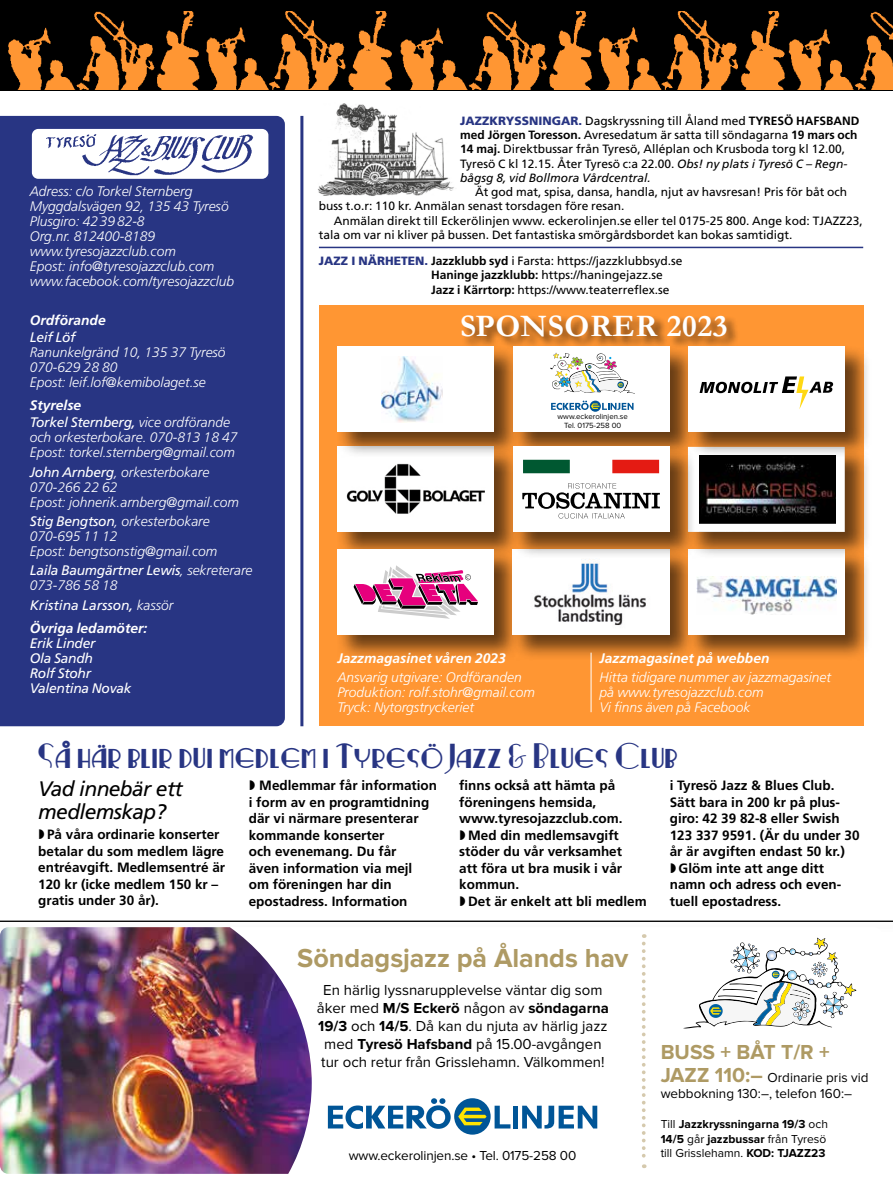
<style>
.page{position:relative;width:893px;height:1191px;background:#fff}
.page>*{position:absolute;margin:0;border:0;box-sizing:border-box;transform-origin:0 0}
.t1{font:33px "Ritzy Normal";letter-spacing:.035em;color:#283583}
.t2{font:700 31.5px "Garamond";letter-spacing:.02em;color:#fff}
.t3{font:700 27px "Proxima Nova";letter-spacing:-.005em;color:#ae9a64}
.t4{font:italic 21px/22.5px "Frutiger";letter-spacing:-.03em;color:#000}
.t5{font:700 21px "Proxima Nova";color:#ae9a64}
.t6{font:15px/18px "Proxima Nova";color:#000;text-align:center}
.t7{font:italic 300 13.8px/15px "Frutiger";color:#fff}
.t8{font:italic 13.8px/15px "Frutiger";letter-spacing:-.02em;color:#fff}
.t9{font:italic 700 13.8px "Frutiger";color:#fff}
.t10{font:italic 13.8px/23.5px "Frutiger";color:#fff}
.t11{font:700 13.5px/16.5px "Frutiger";color:#000}
.t12{font:13.5px/16.2px "Proxima Nova";color:#000}
.t13{font:12px/14.2px "Frutiger";color:#000}
.t14{font:700 12px/14.4px "Proxima Nova";color:#000}
.t15{font:7.8px/9.3px "Proxima Nova";color:#000;text-align:center}
.s1{font-weight:700}
.s2{font-weight:300}
.s3{font-weight:400}
.s4{font-weight:900;color:#283583}
.s5{font-style:italic}
.s6{font-weight:700;font-size:21px;color:#ae9a64}
</style>
<div class="page">
<hr style="left:300px;top:116px;width:3px;height:610px;background:#283583">
<div style="left:0;top:116px;width:285px;height:610px;background:#283583"></div>
<img style="left:0;top:11px;width:394px;height:79px">
<img style="left:394px;top:11px;width:499px;height:79px">
<div style="left:32px;top:129px;width:236px;height:50px;background:#fff;border-radius:6px"></div>
<img style="left:46px;top:134px;width:208px;height:42px">
<div style="left:0;top:0;width:893px;height:11px;background:#000"></div>
<div style="left:319px;top:305px;width:544px;height:421px;background:#ff9633"></div>
<div style="left:461px;top:314px;width:279px;height:35px;background:#000;opacity:.6"></div>
<div style="left:336px;top:445px;width:185px;height:114px;background:#000;opacity:.6"></div>
<div style="left:337px;top:447px;width:157px;height:85px;background:#fff"></div>
<img style="left:346px;top:463px;width:139px;height:51px">
<div style="left:336px;top:345px;width:185px;height:113px;background:#000;opacity:.6"></div>
<div style="left:337px;top:347px;width:157px;height:85px;background:#fff"></div>
<div style="left:511px;top:345px;width:185px;height:113px;background:#000;opacity:.6"></div>
<div style="left:513px;top:347px;width:156px;height:85px;background:#fff"></div>
<div style="left:336px;top:548px;width:185px;height:113px;background:#000;opacity:.6"></div>
<div style="left:337px;top:549px;width:157px;height:85px;background:#fff"></div>
<svg style="left:354px;top:565px;width:124px;height:54px"></svg>
<div style="left:511px;top:548px;width:185px;height:113px;background:#000;opacity:.6"></div>
<img style="left:512px;top:559px;width:157px;height:75px">
<div style="left:686px;top:548px;width:186px;height:113px;background:#000;opacity:.6"></div>
<div style="left:688px;top:549px;width:157px;height:85px;background:#fff"></div>
<img style="left:697px;top:576px;width:139px;height:38px">
<div style="left:686px;top:445px;width:186px;height:114px;background:#000;opacity:.6"></div>
<img style="left:699px;top:458px;width:137px;height:65px">
<div style="left:688px;top:447px;width:157px;height:85px;border:8px solid #fff"></div>
<div style="left:686px;top:345px;width:186px;height:113px;background:#000;opacity:.6"></div>
<div style="left:688px;top:347px;width:157px;height:85px;background:#fff"></div>
<svg style="left:700px;top:376px;width:133px;height:33px"></svg>
<img style="left:381px;top:356px;width:61px;height:66px">
<div style="left:511px;top:445px;width:185px;height:114px;background:#000;opacity:.6"></div>
<div style="left:513px;top:447px;width:156px;height:85px;background:#fff"></div>
<svg style="left:522px;top:483px;width:138px;height:35px"></svg>
<div style="left:612px;top:460px;width:47px;height:13px;background:#e41b13"></div>
<div style="left:523px;top:460px;width:47px;height:13px;background:#005831"></div>
<div style="left:0;top:918px;width:893px;height:17px;background:#000;opacity:.2"></div>
<hr style="left:0;top:921px;width:893px;height:1px;background:#000">
<img style="left:0;top:927px;width:882px;height:246px">
<hr style="left:591px;top:652px;width:1px;height:60px;background:#fff">
<img style="left:318px;top:103px;width:136px;height:93px">
<hr style="left:319px;top:247px;width:544px;height:1px;background:#283583">
<svg style="left:550px;top:352px;width:85px;height:60px"></svg>
<p class="t7" style="left:30px;top:184px;width:206px">Adress: c/o Torkel Sternberg<br>Myggdalsvägen 92, 135 43 Tyresö<br>Plusgiro: 423982-8<br>Org.nr. 812400-8189 www.tyresojazzclub.com<br>Epost: info@tyresojazzclub.com www.facebook.com/tyresojazzclub</p>
<p class="t9" style="left:30px;top:312px;width:77px">Ordförande</p>
<p class="t8" style="left:30px;top:329px;width:47px">Leif Löf</p>
<p class="t7" style="left:30px;top:344px;width:197px">Ranunkelgränd 10, 135 37 Tyresö<br>070-629 28 80<br>Epost: leif.lof@kemibolaget.se</p>
<p class="t8" style="left:30px;top:397px;width:202px;line-height:17.1px"><span class="s1">Styrelse<br></span>Torkel Sternberg, <span class="s2">vice ordförande</span></p>
<p class="t7" style="left:30px;top:430px;width:209px">och orkesterbokare. 070-813 18 47<br>Epost: torkel.sternberg@gmail.com</p>
<p class="t7" style="left:30px;top:464px;width:211px"><span class="s3">John Arnberg</span>, orkesterbokare<br>070-266 22 62<br>Epost: johnerik.arnberg@gmail.com</p>
<p class="t7" style="left:30px;top:513px;width:189px"><span class="s3">Stig Bengtson</span>, orkesterbokare<br>070-695 11 12<br>Epost: bengtsonstig@gmail.com</p>
<p class="t7" style="left:30px;top:563px;width:224px"><span class="s3">Laila Baumgärtner Lewis</span>, sekreterare<br>073-786 58 18</p>
<p class="t10" style="left:30px;top:593px;width:145px">Kristina Larsson, <span class="s2">kassör<br></span><span class="s1">Övriga ledamöter:</span></p>
<p class="t8" style="left:30px;top:635px;width:103px">Erik Linder<br>Ola Sandh<br>Rolf Stohr<br>Valentina Novak</p>
<p class="t13" style="left:460px;top:113px;width:401px"><span class="s4">JAZZKRYSSNINGAR.</span> Dagskryssning till Åland med <span class="s1">TYRESÖ HAFSBAND med Jörgen Toresson.</span> Avresedatum är satta till söndagarna <span class="s1">19 mars och 14 maj.</span> Direktbussar från Tyresö, Alléplan och Krusboda torg kl 12.00, Tyresö C kl 12.15. Åter Tyresö c:a 22.00. <span class="s5">Obs! ny plats i Tyresö C – Regn&shy;bågsg 8, vid Bollmora Vårdcentral.</span></p>
<p class="t13" style="left:319px;top:185px;width:530px;text-indent:156px">Ät god mat, spisa, dansa, handla, njut av havsresan! Pris för båt och buss t.o.r: 110 kr. Anmälan senast torsdagen före resan.</p>
<p class="t13" style="left:319px;top:213px;width:545px;text-indent:15px">Anmälan direkt till Eckerölinjen www. eckerolinjen.se eller tel 0175-25 800. Ange kod: TJAZZ23, tala om var ni kliver på bussen. Det fantastiska smörgårdsbordet kan bokas samtidigt.</p>
<p class="t13" style="left:431px;top:254px;width:253px;text-indent:-112px"><span class="s4">JAZZ I NÄRHETEN.</span> <span class="s1">Jazzklubb syd</span> i Farsta: https://jazzklubbsyd.se<br><span class="s1">Haninge jazzklubb:</span> https://haningejazz.se<br><span class="s1">Jazz i Kärrtorp:</span> https://www.teaterreflex.se</p>
<h2 class="t2" style="left:460px;top:307px;width:269px">SPONSORER 2023</h2>
<p class="t15" style="left:558px;top:412px;width:72px">www.eckerolinjen.se<br>Tel. 0175-258 00</p>
<p class="t9" style="left:337px;top:650px;width:170px">Jazzmagasinet våren 2023</p>
<p class="t7" style="left:337px;top:669px;width:199px">Ansvarig utgivare: Ordföranden<br>Produktion: rolf.stohr@gmail.com<br>Tryck: Nytorgstryckeriet</p>
<p class="t9" style="left:600px;top:650px;width:171px">Jazzmagasinet på webben</p>
<p class="t7" style="left:600px;top:669px;width:233px">Hitta tidigare nummer av jazzmagasinet på www.tyresojazzclub.com<br>Vi finns även på Facebook</p>
<h1 class="t1" style="left:38px;top:736px;width:640px">Så här blir dui medlem i Tyresö Jazz &amp; Blues Club</h1>
<h3 class="t4" style="left:38px;top:777px;width:146px">Vad innebär ett medlemskap?</h3>
<p class="t11" style="left:38px;top:826px;width:188px;text-indent:9px">På våra ordinarie konserter betalar du som medlem lägre entréavgift. Medlemsentré är<br>120 kr (icke medlem 150 kr – gratis under 30 år).</p>
<p class="t11" style="left:249px;top:777px;width:190px;text-indent:11px">Medlemmar får information i form av en programtidning där vi närmare presenterar kommande konserter<br>och evenemang. Du får<br>även information via mejl<br>om föreningen har din epostadress. Information</p>
<p class="t11" style="left:459px;top:777px;width:158px">finns också att hämta på</p>
<p class="t11" style="left:670px;top:777px;width:166px">i Tyresö Jazz &amp; Blues Club.</p>
<p class="t11" style="left:670px;top:793px;width:172px">Sätt bara in 200 kr på plus-</p>
<p class="t11" style="left:670px;top:810px;width:172px">giro: 42 39 82-8 eller Swish</p>
<p class="t11" style="left:670px;top:826px;width:191px">123 337 9591. (Är du under 30</p>
<p class="t11" style="left:670px;top:843px;width:177px">år är avgiften endast 50 kr.)</p>
<p class="t11" style="left:679px;top:859px;width:147px">Glöm inte att ange ditt</p>
<p class="t11" style="left:670px;top:876px;width:173px">namn och adress och even-</p>
<p class="t11" style="left:670px;top:892px;width:113px">tuell epostadress.</p>
<p class="t11" style="left:459px;top:793px;width:139px">föreningens hemsida,</p>
<p class="t11" style="left:459px;top:810px;width:165px">www.tyresojazzclub.com.</p>
<p class="t11" style="left:468px;top:826px;width:152px">Med din medlemsavgift</p>
<p class="t11" style="left:459px;top:843px;width:164px">stöder du vår verksamhet</p>
<p class="t11" style="left:459px;top:859px;width:164px">att föra ut bra musik i vår</p>
<p class="t11" style="left:459px;top:876px;width:62px">kommun.</p>
<p class="t11" style="left:468px;top:892px;width:180px">Det är enkelt att bli medlem</p>
<h3 class="t3" style="left:297px;top:942px;width:333px">Söndagsjazz på Ålands hav</h3>
<p class="t6" style="left:317px;top:981px;width:293px">En härlig lyssnarupplevelse väntar dig som åker med <span class="s1">M/S Eckerö</span> någon av <span class="s1">söndagarna 19/3</span> och <span class="s1">14/5</span>. Då kan du njuta av härlig jazz med <span class="s1">Tyresö Hafsband</span> på 15.00-avgången tur och retur från Grisslehamn. Välkommen!</p>
<p class="t12" style="left:349px;top:1147px;width:229px">www.eckerolinjen.se • Tel. 0175-258 00</p>
<h3 class="t5" style="left:661px;top:1040px;width:170px">BUSS + BÅT T/R +</h3>
<p class="t12" style="left:661px;top:1069px;width:209px"><span class="s6">JAZZ 110:–</span> Ordinarie pris vid webbokning 130:–, telefon 160:–</p>
<p class="t14" style="left:661px;top:1117px;width:169px"><span class="s3">Till</span> Jazzkryssningarna 19/3 <span class="s3">och<br></span>14/5 <span class="s3">går</span> jazzbussar <span class="s3">från Tyresö till Grisslehamn.</span> KOD: TJAZZ23</p>
</div>
